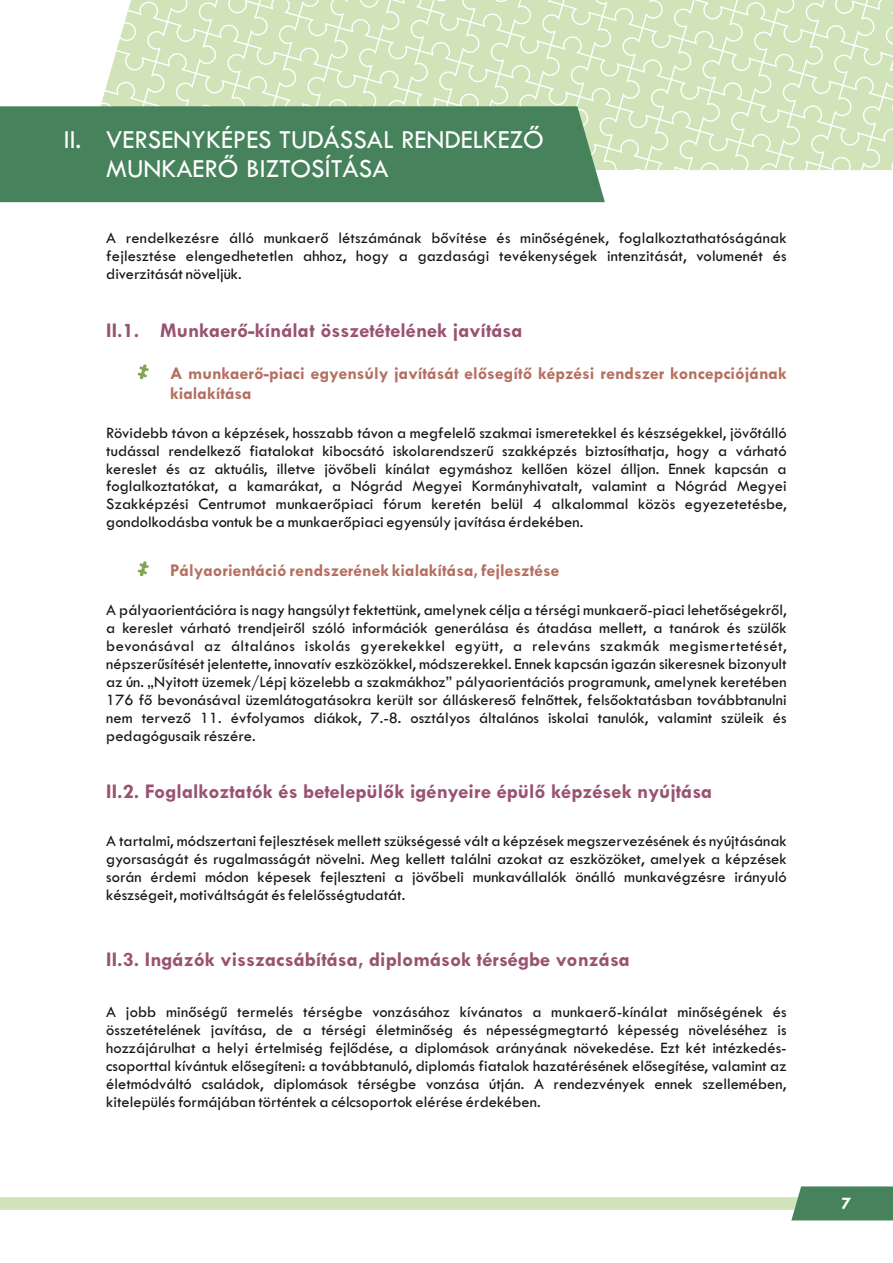
<style>
.page{position:relative;width:893px;height:1263px;background:#fff}
.page>*{position:absolute;margin:0;border:0;box-sizing:border-box;transform-origin:0 0}
.t1{font:27px/29.4px "Tw Cen";color:#fff}
.t2{font:700 21px "Tw Cen";color:#995270}
.t3{font:700 18px/19.6px "Tw Cen";color:#b46f60}
.t4{font:700 18px "Tw Cen";color:#fff}
.t5{font:16.5px/18px "Tw Cen";color:#151616;text-align:justify}
</style>
<div class="page">
<svg style="left:100px;top:0;width:793px;height:170px;fill:#d1e4b9"></svg>
<div style="left:0;top:106px;width:605px;height:96px;background:#46825c"></div>
<div style="left:0;top:1197px;width:893px;height:13px;background:#d1e4b9"></div>
<svg style="left:791px;top:1186px;width:102px;height:34px"></svg>
<svg style="left:138px;top:364px;width:11px;height:16px"></svg>
<svg style="left:138px;top:561px;width:11px;height:15px"></svg>
<h1 class="t1" style="left:106px;top:126px;width:439px;text-indent:-43px">II. VERSENYKÉPES TUDÁSSAL RENDELKEZŐ<br>MUNKAERŐ BIZTOSÍTÁSA</h1>
<p class="t5" style="left:106px;top:230px;width:682px">A rendelkezésre álló munkaerő létszámának bővítése és minőségének, foglalkoztathatóságának fejlesztése elengedhetetlen ahhoz, hogy a gazdasági tevékenységek intenzitását, volumenét és diverzitását növeljük.</p>
<p class="t2" style="left:106px;top:322px;width:418px">II.1. Munkaerő-kínálat összetételének javítása</p>
<p class="t3" style="left:170px;top:365px;width:618px">A munkaerő-piaci egyensúly javítását elősegítő képzési rendszer koncepciójának kialakítása</p>
<p class="t5" style="left:106px;top:424px;width:682px">Rövidebb távon a képzések, hosszabb távon a megfelelő szakmai ismeretekkel és készségekkel, jövőtálló tudással rendelkező fiatalokat kibocsátó iskolarendszerű szakképzés biztosíthatja, hogy a várható kereslet és az aktuális, illetve jövőbeli kínálat egymáshoz kellően közel álljon. Ennek kapcsán a foglalkoztatókat, a kamarákat, a Nógrád Megyei Kormányhivatalt, valamint a Nógrád Megyei Szakképzési Centrumot munkaerőpiaci fórum keretén belül 4 alkalommal közös egyezetetésbe, gondolkodásba vontuk be a munkaerőpiaci egyensúly javítása érdekében.</p>
<p class="t3" style="left:170px;top:562px;width:391px">Pályaorientáció rendszerének kialakítása, fejlesztése</p>
<p class="t5" style="left:106px;top:602px;width:682px">A pályaorientációra is nagy hangsúlyt fektettünk, amelynek célja a térségi munkaerő-piaci lehetőségekről, a kereslet várható trendjeiről szóló információk generálása és átadása mellett, a tanárok és szülők bevonásával az általános iskolás gyerekekkel együtt, a releváns szakmák megismertetését, népszerűsítését jelentette, innovatív eszközökkel, módszerekkel. Ennek kapcsán igazán sikeresnek bizonyult az ún. „Nyitott üzemek/Lépj közelebb a szakmákhoz” pályaorientációs programunk, amelynek keretében 176 fő bevonásával üzemlátogatásokra került sor álláskereső felnőttek, felsőoktatásban továbbtanulni nem tervező 11. évfolyamos diákok, 7.-8. osztályos általános iskolai tanulók, valamint szüleik és pedagógusaik részére.</p>
<p class="t2" style="left:106px;top:783px;width:608px">II.2. Foglalkoztatók és betelepülők igényeire épülő képzések nyújtása</p>
<p class="t5" style="left:106px;top:833px;width:682px">A tartalmi, módszertani fejlesztések mellett szükségessé vált a képzések megszervezésének és nyújtásának gyorsaságát és rugalmasságát növelni. Meg kellett találni azokat az eszközöket, amelyek a képzések során érdemi módon képesek fejleszteni a jövőbeli munkavállalók önálló munkavégzésre irányuló készségeit, motiváltságát és felelősségtudatát.</p>
<p class="t2" style="left:106px;top:951px;width:525px">II.3. Ingázók visszacsábítása, diplomások térségbe vonzása</p>
<p class="t5" style="left:106px;top:1004px;width:682px">A jobb minőségű termelés térségbe vonzásához kívánatos a munkaerő-kínálat minőségének és összetételének javítása, de a térségi életminőség és népességmegtartó képesség növeléséhez is hozzájárulhat a helyi értelmiség fejlődése, a diplomások arányának növekedése. Ezt két intézkedés&shy;csoporttal kívántuk elősegíteni: a továbbtanuló, diplomás fiatalok hazatérésének elősegítése, valamint az életmódváltó családok, diplomások térségbe vonzása útján. A rendezvények ennek szellemében, kitelepülés formájában történtek a célcsoportok elérése érdekében.</p>
<p class="t4" style="left:842px;top:1197px;width:11px">7</p>
</div>
